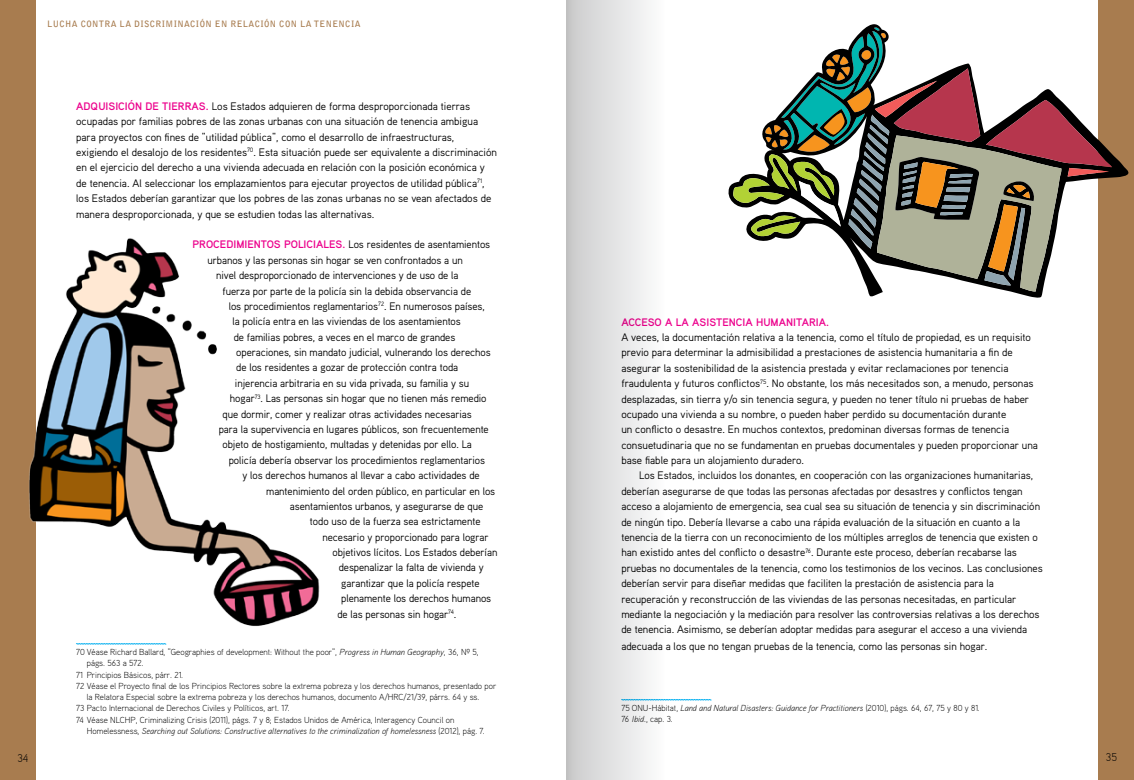
<style>
.page{position:relative;width:1134px;height:780px;background:#fff}
.page>*{position:absolute;margin:0;border:0;box-sizing:border-box;transform-origin:0 0}
.t1{font:300 11.25px "Aaux";color:#000}
.t2{font:10.88px/15.4px "Aaux";color:#000}
.t3{font:700 10.88px "Aaux";letter-spacing:.055em;color:#ec008c}
.t4{font:300 8.75px "Aaux";color:#000}
.t5{font:italic 300 8.75px/11.2px "Aaux";color:#000}
.t6{font:700 8.75px "Bell Gothic Std";letter-spacing:.04em;color:#a87c4f}
.s1{font-weight:700;color:#ec008c}
.s2{font-style:italic}
.s3{font-style:inherit}
.s4{font-style:normal}
</style>
<div class="page">
<svg style="left:76px;top:643px;width:90px;height:1px"></svg>
<svg style="left:665px;top:699px;width:47px;height:1px"></svg>
<div style="left:1098px;top:0;width:36px;height:780px;background:#a87c4f"></div>
<div style="left:0;top:0;width:35px;height:780px;background:#a87c4f"></div>
<svg style="left:728px;top:154px;width:401px;height:144px"></svg>
<svg style="left:733px;top:24px;width:379px;height:267px"></svg>
<img style="left:29px;top:235px;width:291px;height:398px">
<div style="left:567px;top:0;width:98px;height:780px;background:linear-gradient(to right,#cacacb,#fdfdfe)"></div>
<p class="t6" style="left:47px;top:19px;width:315px">LUCHA CONTRA LA DISCRIMINACIÓN EN RELACIÓN CON LA TENENCIA</p>
<p class="t2" style="left:76px;top:98px;width:422px"><span class="s1">ADQUISICIÓN DE TIERRAS.</span> Los Estados adquieren de forma desproporcionada tierras ocupadas por familias pobres de las zonas urbanas con una situación de tenencia ambigua para proyectos con fines de “utilidad pública”, como el desarrollo de infraestructuras, exigiendo el desalojo de los residentes<sup>70</sup>. Esta situación puede ser equivalente a discriminación en el ejercicio del derecho a una vivienda adecuada en relación con la posición económica y de tenencia. Al seleccionar los emplazamientos para ejecutar proyectos de utilidad pública<sup>71</sup>, los Estados deberían garantizar que los pobres de las zonas urbanas no se vean afectados de manera desproporcionada, y que se estudien todas las alternativas.</p>
<p class="t3" style="left:192px;top:238px;width:34px">PROCEDIMIE</p>
<p class="t3" style="left:254px;top:238px;width:66px">NTOS POLICIALE</p>
<p class="t2" style="left:335px;top:236px;width:156px"><span class="s1">S.</span> Los residentes de asentamientos</p>
<p class="t2" style="left:207px;top:252px;width:257px">urbanos y las personas sin hogar se ven confrontados a un</p>
<p class="t2" style="left:216px;top:267px;width:244px">nivel desproporcionado de intervenciones y de uso de la</p>
<p class="t2" style="left:222px;top:283px;width:250px">fuerza por parte de la policía sin la debida observancia de</p>
<p class="t2" style="left:229px;top:298px;width:258px">los procedimientos reglamentarios<sup>72</sup>. En numerosos países,</p>
<p class="t2" style="left:232px;top:313px;width:230px">la policía entra en las viviendas de los asentamientos</p>
<p class="t2" style="left:234px;top:329px;width:223px">de familias pobres, a veces en el marco de grandes</p>
<p class="t2" style="left:236px;top:344px;width:256px">operaciones, sin mandato judicial, vulnerando los derechos</p>
<p class="t2" style="left:236px;top:359px;width:223px">de los residentes a gozar de protección contra toda</p>
<p class="t2" style="left:235px;top:375px;width:236px">injerencia arbitraria en su vida privada, su familia y su</p>
<p class="t2" style="left:230px;top:390px;width:258px">hogar<sup>73</sup>. Las personas sin hogar que no tienen más remedio</p>
<p class="t2" style="left:222px;top:406px;width:251px">que dormir, comer y realizar otras actividades necesarias</p>
<p class="t2" style="left:219px;top:421px;width:272px">para la supervivencia en lugares públicos, son frecuentemente</p>
<p class="t2" style="left:222px;top:436px;width:251px">objeto de hostigamiento, multadas y detenidas por ello. La</p>
<p class="t2" style="left:229px;top:452px;width:258px">policía debería observar los procedimientos reglamentarios</p>
<p class="t2" style="left:242px;top:467px;width:239px">y los derechos humanos al llevar a cabo actividades de</p>
<p class="t2" style="left:266px;top:482px;width:231px">mantenimiento del orden público, en particular en los</p>
<p class="t2" style="left:290px;top:498px;width:195px">asentamientos urbanos, y asegurarse de que</p>
<p class="t2" style="left:310px;top:513px;width:172px">todo uso de la fuerza sea estrictamente</p>
<p class="t2" style="left:322px;top:529px;width:168px">necesario y proporcionado para lograr</p>
<p class="t2" style="left:332px;top:544px;width:167px">objetivos lícitos. Los Estados deberían</p>
<p class="t2" style="left:339px;top:559px;width:146px">despenalizar la falta de vivienda y</p>
<p class="t2" style="left:341px;top:575px;width:140px">garantizar que la policía respete</p>
<p class="t2" style="left:341px;top:590px;width:152px">plenamente los derechos humanos</p>
<p class="t2" style="left:337px;top:605px;width:120px">de las personas sin hogar<sup>74</sup>.</p>
<p class="t4" style="left:76px;top:646px;width:404px">70 Véase Richard Ballard, “Geographies of development: Without the poor”, <span class="s2">Progress in Human Geography</span>, 36, Nº 5,</p>
<p class="t4" style="left:87px;top:657px;width:58px">págs. 563 a 572.</p>
<p class="t4" style="left:76px;top:669px;width:108px">71 Principios Básicos, párr. 21.</p>
<p class="t4" style="left:76px;top:680px;width:422px">72 Véase el Proyecto final de los Principios Rectores sobre la extrema pobreza y los derechos humanos, presentado por</p>
<p class="t4" style="left:87px;top:691px;width:394px">la Relatora Especial sobre la extrema pobreza y los derechos humanos, documento A/HRC/21/39, párrs. 64 y ss.</p>
<p class="t4" style="left:76px;top:702px;width:215px">73 Pacto Internacional de Derechos Civiles y Políticos, art. 17.</p>
<p class="t4" style="left:76px;top:714px;width:380px">74 Véase NLCHP, Criminalizing Crisis <span class="s3">(2011),</span> págs. 7 y 8; Estados Unidos de América, Interagency Council on</p>
<p class="t5" style="left:87px;top:725px;width:399px"><span class="s4">Homelessness,</span> Searching out Solutions: Constructive alternatives to the criminalization of homelessness <span class="s4">(2012), pág. 7.</span></p>
<p class="t3" style="left:621px;top:315px;width:209px">ACCESO A LA ASISTENCIA HUMANITARIA.</p>
<p class="t2" style="left:621px;top:329px;width:418px">A veces, la documentación relativa a la tenencia, como el título de propiedad, es un requisito previo para determinar la admisibilidad a prestaciones de asistencia humanitaria a fin de asegurar la sostenibilidad de la asistencia prestada y evitar reclamaciones por tenencia fraudulenta y futuros conflictos<sup>75</sup>. No obstante, los más necesitados son, a menudo, personas desplazadas, sin tierra y/o sin tenencia segura, y pueden no tener título ni pruebas de haber ocupado una vivienda a su nombre, o pueden haber perdido su documentación durante<br>un conflicto o desastre. En muchos contextos, predominan diversas formas de tenencia consuetudinaria que no se fundamentan en pruebas documentales y pueden proporcionar una base fiable para un alojamiento duradero.</p>
<p class="t2" style="left:621px;top:467px;width:423px;text-indent:18px">Los Estados, incluidos los donantes, en cooperación con las organizaciones humanitarias, deberían asegurarse de que todas las personas afectadas por desastres y conflictos tengan acceso a alojamiento de emergencia, sea cual sea su situación de tenencia y sin discriminación de ningún tipo. Debería llevarse a cabo una rápida evaluación de la situación en cuanto a la tenencia de la tierra con un reconocimiento de los múltiples arreglos de tenencia que existen o han existido antes del conflicto o desastre<sup>76</sup>. Durante este proceso, deberían recabarse las pruebas no documentales de la tenencia, como los testimonios de los vecinos. Las conclusiones deberían servir para diseñar medidas que faciliten la prestación de asistencia para la recuperación y reconstrucción de las viviendas de las personas necesitadas, en particular mediante la negociación y la mediación para resolver las controversias relativas a los derechos de tenencia. Asimismo, se deberían adoptar medidas para asegurar el acceso a una vivienda adecuada a los que no tengan pruebas de la tenencia, como las personas sin hogar.</p>
<p class="t5" style="left:621px;top:702px;width:360px"><span class="s4">75 ONU-Hábitat,</span> Land and Natural Disasters: Guidance for Practitioners <span class="s4">(2010), págs. 64, 67, 75 y 80 y 81.<br>76</span> Ibid.<span class="s4">, cap. 3.</span></p>
<p class="t1" style="left:17px;top:751px;width:12px">34</p>
<p class="t1" style="left:1106px;top:750px;width:13px">35</p>
</div>
